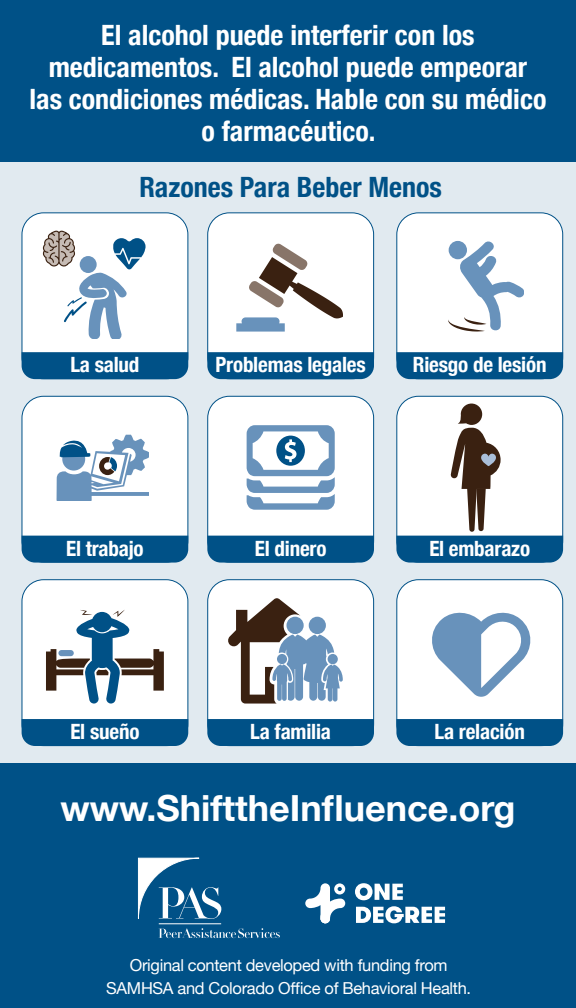
<style>
.page{position:relative;width:576px;height:1008px;background:#fff}
.page>*{position:absolute;margin:0;border:0;box-sizing:border-box;transform-origin:0 0}
.t1{font:700 36px "Helvetica Neue";color:#fff}
.t2{font:700 condensed 28px/32px "Helvetica Neue";color:#fff;text-align:center}
.t3{font:700 condensed 28px "Helvetica Neue";color:#005187}
.t4{font:700 condensed 21.2px "Helvetica Neue";letter-spacing:-.01em;color:#fff}
.t5{font:16.4px/23.2px "Helvetica Neue";letter-spacing:-.02em;color:#fff;text-align:center}
</style>
<div class="page">
<div style="left:0;top:146px;width:576px;height:657px;background:#e1eaf0"></div>
<div style="left:208px;top:580px;width:166px;height:166px;background:#fff;border-radius:22px"></div>
<div style="left:207px;top:579px;width:167px;height:167px;border:1px solid #005187;border-radius:22px"></div>
<svg style="left:228px;top:598px;width:115px;height:106px"></svg>
<div style="left:207px;top:719px;width:167px;height:27px;background:#005187"></div>
<div style="left:208px;top:396px;width:166px;height:166px;background:#fff;border-radius:22px"></div>
<div style="left:207px;top:396px;width:167px;height:167px;border:1px solid #005187;border-radius:22px"></div>
<div style="left:207px;top:536px;width:167px;height:27px;background:#005187"></div>
<svg style="left:247px;top:425px;width:88px;height:85px"></svg>
<div style="left:397px;top:213px;width:166px;height:166px;background:#fff;border-radius:22px"></div>
<div style="left:396px;top:212px;width:167px;height:167px;border:1px solid #005187;border-radius:22px"></div>
<div style="left:396px;top:352px;width:167px;height:27px;background:#005187"></div>
<svg style="left:448px;top:241px;width:75px;height:91px"></svg>
<div style="left:208px;top:213px;width:166px;height:166px;background:#fff;border-radius:22px"></div>
<div style="left:207px;top:212px;width:167px;height:167px;border:1px solid #005187;border-radius:22px"></div>
<div style="left:207px;top:352px;width:167px;height:27px;background:#005187"></div>
<svg style="left:236px;top:244px;width:107px;height:88px"></svg>
<div style="left:22px;top:396px;width:166px;height:166px;background:#fff;border-radius:22px"></div>
<div style="left:22px;top:396px;width:166px;height:167px;border:1px solid #005187;border-radius:22px"></div>
<div style="left:22px;top:536px;width:166px;height:27px;background:#005187"></div>
<svg style="left:57px;top:435px;width:92px;height:66px"></svg>
<div style="left:397px;top:396px;width:166px;height:166px;background:#fff;border-radius:22px"></div>
<svg style="left:396px;top:404px;width:167px;height:159px"></svg>
<div style="left:22px;top:213px;width:166px;height:166px;background:#fff;border-radius:22px"></div>
<div style="left:22px;top:212px;width:166px;height:167px;border:1px solid #005187;border-radius:22px"></div>
<div style="left:22px;top:352px;width:166px;height:27px;background:#005187"></div>
<svg style="left:43px;top:230px;width:103px;height:109px"></svg>
<div style="left:0;top:763px;width:576px;height:245px;background:#005187"></div>
<div style="left:22px;top:580px;width:166px;height:166px;background:#fff;border-radius:22px"></div>
<div style="left:22px;top:579px;width:166px;height:167px;border:1px solid #005187;border-radius:22px"></div>
<div style="left:22px;top:719px;width:166px;height:27px;background:#005187"></div>
<svg style="left:46px;top:610px;width:118px;height:94px"></svg>
<div style="left:0;top:0;width:576px;height:162px;background:#005187"></div>
<div style="left:397px;top:580px;width:166px;height:166px;background:#fff;border-radius:22px"></div>
<div style="left:396px;top:579px;width:167px;height:167px;border:1px solid #005187;border-radius:22px"></div>
<div style="left:396px;top:719px;width:167px;height:27px;background:#005187"></div>
<svg style="left:432px;top:612px;width:99px;height:85px"></svg>
<svg style="left:159px;top:928px;width:121px;height:10px"></svg>
<svg style="left:138px;top:857px;width:83px;height:62px"></svg>
<hr style="left:159px;top:923px;width:62px;height:1px;background:#fff">
<svg style="left:355px;top:883px;width:48px;height:17px"></svg>
<svg style="left:356px;top:906px;width:89px;height:17px"></svg>
<svg style="left:305px;top:883px;width:40px;height:40px"></svg>
<p class="t2" style="left:30px;top:17px;width:518px">El alcohol puede interferir con los medicamentos. El alcohol puede empeorar las condiciones médicas. Hable con su médico o farmacéutico.</p>
<p class="t3" style="left:139px;top:164px;width:304px">Razones Para Beber Menos</p>
<p class="t4" style="left:70px;top:347px;width:71px">La salud</p>
<p class="t4" style="left:216px;top:347px;width:152px">Problemas legales</p>
<p class="t4" style="left:413px;top:347px;width:135px">Riesgo de lesión</p>
<p class="t4" style="left:255px;top:531px;width:73px">El dinero</p>
<p class="t4" style="left:66px;top:531px;width:79px">El trabajo</p>
<p class="t4" style="left:429px;top:531px;width:102px">El embarazo</p>
<p class="t4" style="left:70px;top:714px;width:71px">El sueño</p>
<p class="t4" style="left:250px;top:714px;width:82px">La familia</p>
<p class="t4" style="left:435px;top:714px;width:92px">La relación</p>
<p class="t1" style="left:61px;top:780px;width:456px">www.ShifttheInfluence.org</p>
<p class="t5" style="left:106px;top:955px;width:366px">Original content developed with funding from<br>SAMHSA and Colorado Office of Behavioral Health.</p>
</div>
